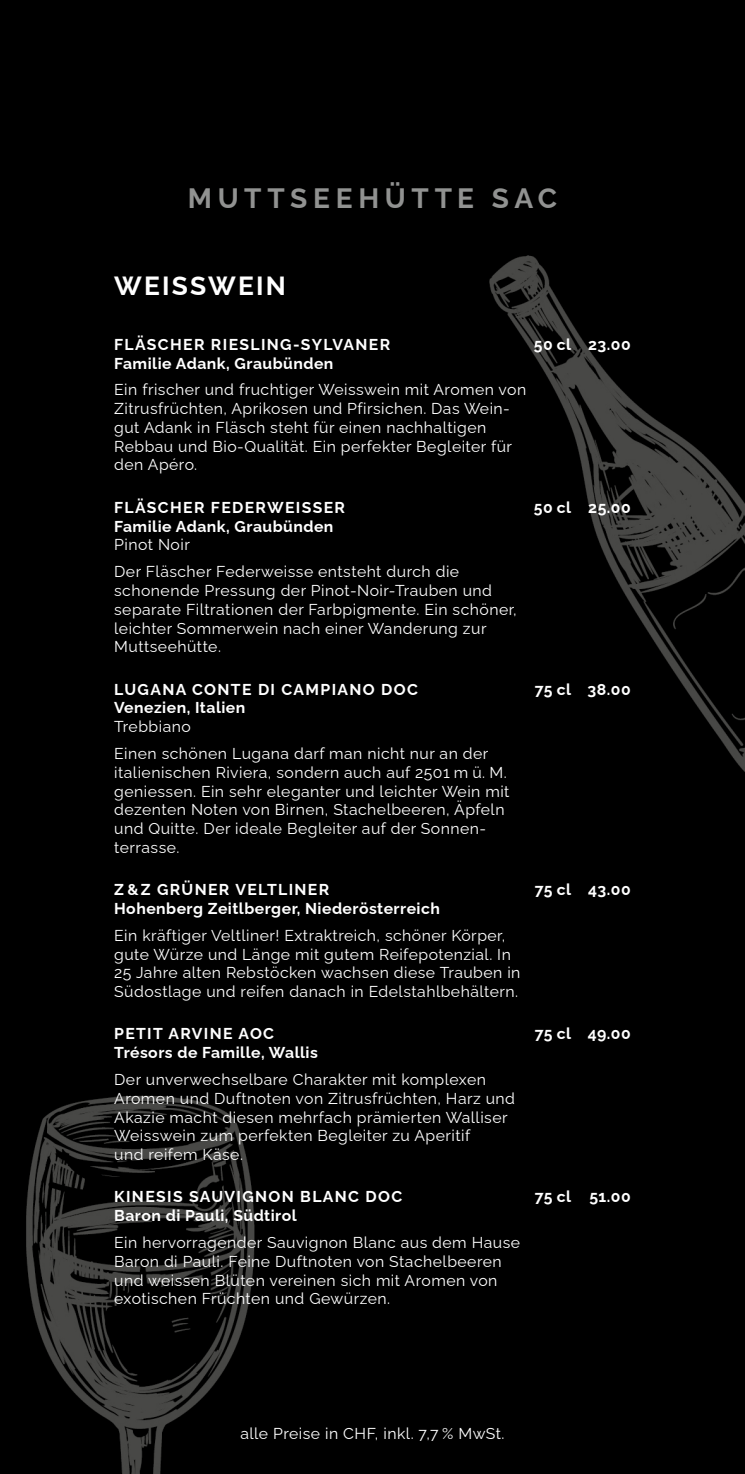
<style>
.page{position:relative;width:745px;height:1474px;background:#fff}
.page>*{position:absolute;margin:0;border:0;box-sizing:border-box;transform-origin:0 0}
.t1{font:700 28px "Raleway";letter-spacing:.2em;color:#919291}
.t2{font:700 26.25px "Raleway";letter-spacing:.085em;color:#fff}
.t3{font:15.75px/18.9px "Raleway";letter-spacing:.03em;color:#fff}
.t4{font:700 15.75px/18.9px "Raleway";letter-spacing:.03em;color:#fff}
.t5{font:700 15.75px/18.9px "Raleway";letter-spacing:.075em;color:#fff}
.t6{font:700 15.75px/18.9px "Raleway";letter-spacing:.08em;color:#fff}
</style>
<div class="page">
<div style="left:0;top:0;width:744px;height:1473px;background:#000"></div>
<h1 class="t1" style="left:188px;top:175px;width:370px">MUTTSEEHÜTTE SAC</h1>
<h2 class="t2" style="left:114px;top:265px;width:173px">WEISSWEIN</h2>
<p class="t4" style="left:114px;top:333px;width:277px">FLÄSCHER RIESLING-SYLVANER<br>Familie Adank, Graubünden</p>
<p class="t3" style="left:114px;top:378px;width:413px">Ein frischer und fruchtiger Weisswein mit Aromen von Zitrusfrüchten, Aprikosen und Pfirsichen. Das Wein&shy;gut Adank in Fläsch steht für einen nachhaltigen Rebbau und Bio-Qualität. Ein perfekter Begleiter für den Apéro.</p>
<p class="t4" style="left:533px;top:333px;width:98px">50 cl 23.00</p>
<p class="t4" style="left:114px;top:496px;width:232px">FLÄSCHER FEDERWEISSER<br>Familie Adank, Graubünden</p>
<p class="t3" style="left:114px;top:530px;width:346px;line-height:26.2px">Pinot Noir<br>Der Fläscher Federweisse entsteht durch die</p>
<p class="t3" style="left:114px;top:579px;width:404px">schonende Pressung der Pinot-Noir-Trauben und separate Filtrationen der Farbpigmente. Ein schöner, leichter Sommerwein nach einer Wanderung zur Muttseehütte.</p>
<p class="t4" style="left:533px;top:496px;width:98px">50 cl 25.00</p>
<p class="t6" style="left:114px;top:677px;width:305px">LUGANA CONTE DI CAMPIANO DOC<br>Venezien, Italien</p>
<p class="t3" style="left:114px;top:712px;width:375px;line-height:26.2px">Trebbiano<br>Einen schönen Lugana darf man nicht nur an der</p>
<p class="t3" style="left:114px;top:760px;width:396px">italienischen Riviera, sondern auch auf 2501 m ü. M. geniessen. Ein sehr eleganter und leichter Wein mit dezenten Noten von Birnen, Stachelbeeren, Äpfeln und Quitte. Der ideale Begleiter auf der Sonnen&shy;terrasse.</p>
<p class="t4" style="left:114px;top:878px;width:327px">Z &amp;Z GRÜNER VELTLINER<br>Hohenberg Zeitlberger, Niederösterreich</p>
<p class="t3" style="left:114px;top:923px;width:407px">Ein kräftiger Veltliner! Extraktreich, schöner Körper, gute Würze und Länge mit gutem Reifepotenzial. In 25 Jahre alten Rebstöcken wachsen diese Trauben in Südostlage und reifen danach in Edelstahlbehältern.</p>
<p class="t4" style="left:114px;top:1022px;width:205px">PETIT ARVINE AOC<br>Trésors de Famille, Wallis</p>
<p class="t3" style="left:114px;top:1067px;width:402px">Der unverwechselbare Charakter mit komplexen Aromen und Duftnoten von Zitrusfrüchten, Harz und Akazie macht diesen mehrfach prämierten Walliser Weisswein zum perfekten Begleiter zu Aperitif<br>und reifem Käse.</p>
<p class="t5" style="left:114px;top:1185px;width:289px">KINESIS SAUVIGNON BLANC DOC<br>Baron di Pauli, Südtirol</p>
<p class="t3" style="left:114px;top:1230px;width:407px">Ein hervorragender Sauvignon Blanc aus dem Hause Baron di Pauli. Feine Duftnoten von Stachelbeeren und weissen Blüten vereinen sich mit Aromen von exotischen Früchten und Gewürzen.</p>
<p class="t4" style="left:534px;top:677px;width:97px">75 cl 38.00</p>
<p class="t4" style="left:534px;top:878px;width:97px">75 cl 43.00</p>
<p class="t4" style="left:534px;top:1022px;width:97px">75 cl 49.00</p>
<p class="t4" style="left:534px;top:1185px;width:97px">75 cl 51.00</p>
<p class="t3" style="left:240px;top:1422px;width:265px">alle Preise in CHF, inkl. 7,7 % MwSt.</p>
</div>
